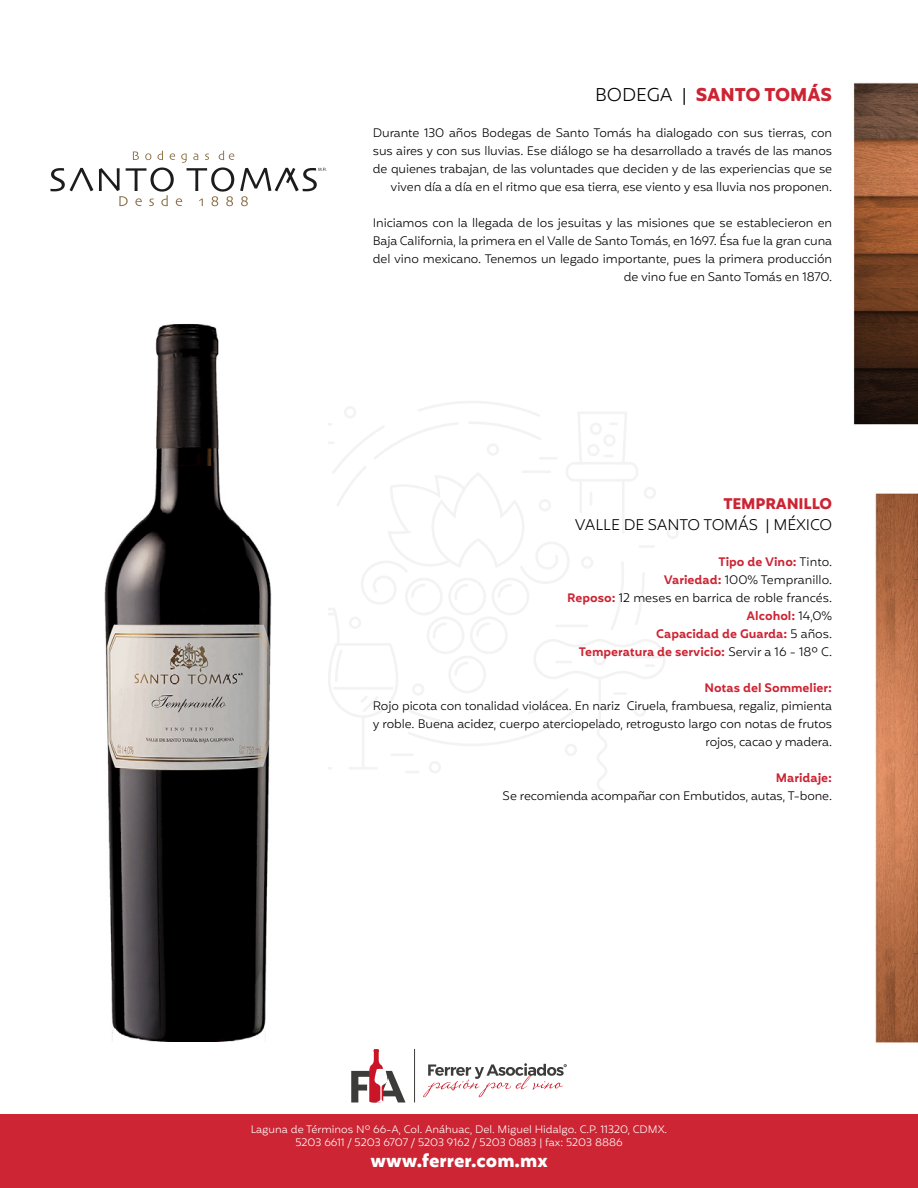
<style>
.page{position:relative;width:918px;height:1188px;background:#fff}
.page>*{position:absolute;margin:0;border:0;box-sizing:border-box;transform-origin:0 0}
.t1{font:700 18px "Mohr";color:#fff}
.t2{font:700 18px "Mohr";letter-spacing:-.005em;color:#cd2433}
.t3{font:300 15px "Mohr";letter-spacing:-.01em;color:#000}
.t4{font:700 15px "Mohr";letter-spacing:-.01em;color:#cc2433}
.t5{font:300 12px/18px "Mohr";letter-spacing:-.01em;color:#000;text-align:right}
.t6{font:600 12px "Mohr";color:#cd2433}
.t7{font:300 10.5px/13.5px "Mohr";color:#fff;text-align:center}
.s1{font-weight:300;color:#000}
.s2{font-weight:600;color:#cc2433}
.s3{font-weight:600;color:#cd2433}
</style>
<div class="page">
<img style="left:4px;top:82px;width:914px;height:1033px">
<div style="left:0;top:1115px;width:918px;height:73px;background:#cd2533"></div>
<svg style="left:328px;top:396px;width:351px;height:396px"></svg>
<hr style="left:555px;top:625px;width:33px;height:2px;background:#ededed">
<svg style="left:351px;top:1049px;width:55px;height:54px"></svg>
<hr style="left:414px;top:1049px;width:1px;height:53px;background:#3c3c3b">
<svg style="left:423px;top:1063px;width:144px;height:34px"></svg>
<svg style="left:50px;top:151px;width:276px;height:55px"></svg>
<img style="left:47px;top:321px;width:281px;height:721px">
<h1 class="t2" style="left:595px;top:84px;width:239px"><span class="s1">BODEGA |</span> SANTO TOMÁS</h1>
<p class="t5" style="left:373px;top:125px;width:461px">Durante 130 años Bodegas de Santo Tomás ha dialogado con sus tierras, con sus aires y con sus lluvias. Ese diálogo se ha desarrollado a través de las manos de quienes trabajan, de las voluntades que deciden y de las experiencias que se viven día a día en el ritmo que esa tierra, ese viento y esa lluvia nos proponen.</p>
<p class="t5" style="left:373px;top:215px;width:461px">Iniciamos con la llegada de los jesuitas y las misiones que se establecieron en Baja California, la primera en el Valle de Santo Tomás, en 1697. Ésa fue la gran cuna del vino mexicano. Tenemos un legado importante, pues la primera producción de vino fue en Santo Tomás en 1870.</p>
<p class="t4" style="left:723px;top:495px;width:110px">TEMPRANILLO</p>
<p class="t3" style="left:575px;top:515px;width:259px">VALLE DE SANTO TOMÁS | MÉXICO</p>
<p class="t5" style="left:567px;top:554px;width:266px"><span class="s2">Tipo de Vino:</span> Tinto.<br><span class="s2">Variedad:</span> 100% Tempranillo.<br><span class="s2">Reposo:</span> 12 meses en barrica de roble francés.<br><span class="s3">Alcohol:</span> 14,0%<br><span class="s3">Capacidad de Guarda:</span> 5 años.<br><span class="s3">Temperatura de servicio:</span> Servir a 16 - 18º C.</p>
<p class="t6" style="left:705px;top:681px;width:129px">Notas del Sommelier:</p>
<p class="t5" style="left:373px;top:698px;width:461px">Rojo picota con tonalidad violácea. En nariz Ciruela, frambuesa, regaliz, pimienta y roble. Buena acidez, cuerpo aterciopelado, retrogusto largo con notas de frutos rojos, cacao y madera.</p>
<p class="t6" style="left:776px;top:771px;width:58px">Maridaje:</p>
<p class="t5" style="left:503px;top:788px;width:331px">Se recomienda acompañar con Embutidos, autas, T-bone.</p>
<p class="t7" style="left:251px;top:1123px;width:418px">Laguna de Términos Nº 66-A, Col. Anáhuac, Del. Miguel Hidalgo. C.P. 11320, CDMX.<br>5203 6611 / 5203 6707 / 5203 9162 / 5203 0883 | fax: 5203 8886</p>
<h1 class="t1" style="left:370px;top:1150px;width:179px">www.ferrer.com.mx</h1>
</div>
